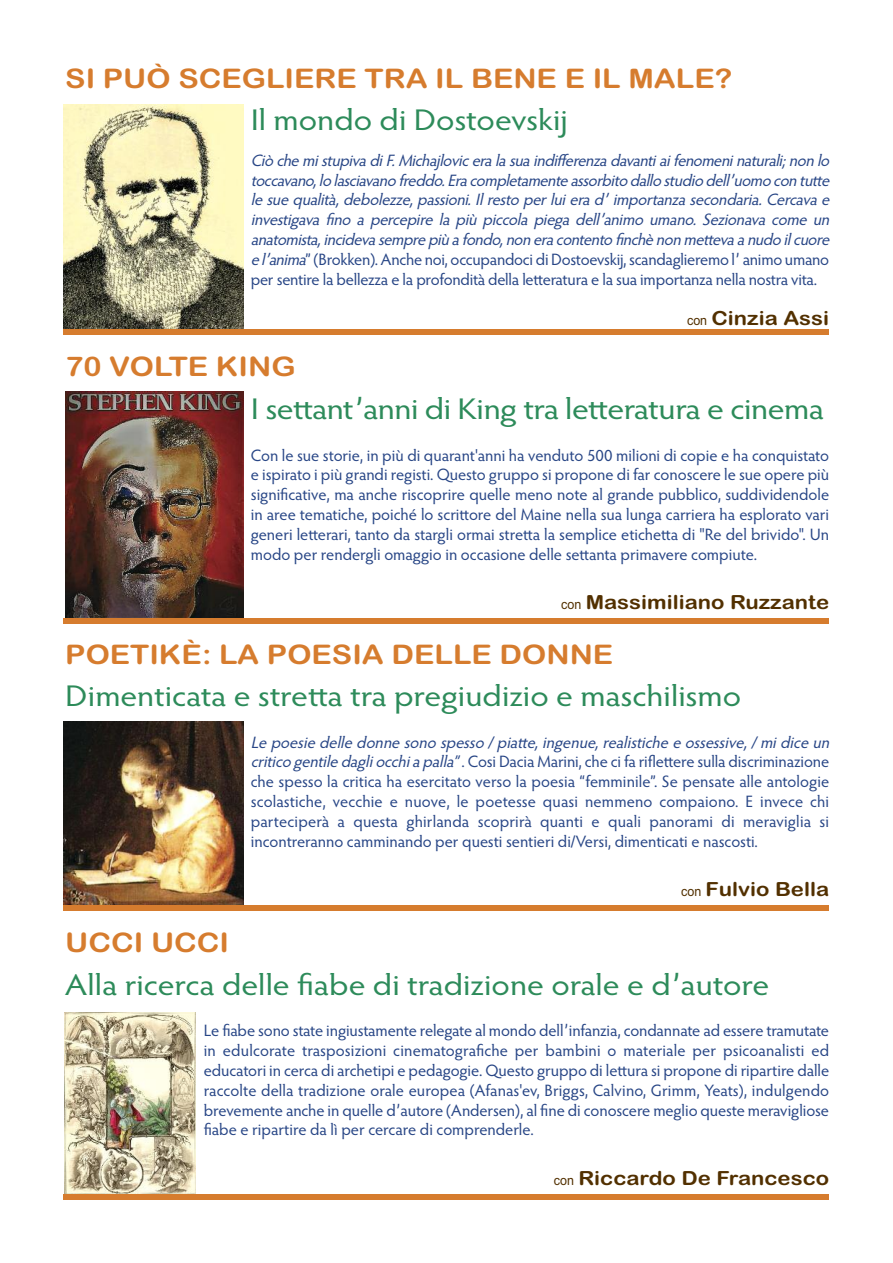
<style>
.page{position:relative;width:893px;height:1263px;background:#fff}
.page>*{position:absolute;margin:0;border:0;box-sizing:border-box;transform-origin:0 0}
.t1{font:30px "Hypatia Sans Pro";letter-spacing:-.005em;color:#2d8b5a;scale:1.13 1}
.t2{font:27px "Arial Rounded MT Bold";color:#d67c2e;scale:1.13 1}
.t3{font:19.5px "Arial Rounded MT Bold";color:#523000;scale:1.13 1}
.t4{font:16.5px/19.8px "Hypatia Sans Pro";color:#284686;text-align:justify}
.t5{font:italic 16.5px/19.8px "Hypatia Sans Pro";letter-spacing:-.03em;color:#284686}
.s1{font-style:normal}
.s2{font-family:"Arial Narrow";font-size:13.5px}
.s3{font-style:italic}
</style>
<div class="page">
<img style="left:64px;top:104px;width:179px;height:225px">
<div style="left:64px;top:329px;width:765px;height:6px;background:#d67c2e"></div>
<img style="left:65px;top:392px;width:178px;height:226px">
<div style="left:64px;top:618px;width:765px;height:5px;background:#d67c2e"></div>
<img style="left:64px;top:722px;width:179px;height:183px">
<div style="left:64px;top:905px;width:765px;height:6px;background:#d67c2e"></div>
<img style="left:64px;top:1012px;width:132px;height:182px">
<div style="left:64px;top:1194px;width:765px;height:5px;background:#d67c2e"></div>
<h2 class="t2" style="left:65px;top:63px;width:592px">SI PUÒ SCEGLIERE TRA IL BENE E IL MALE?</h2>
<h1 class="t1" style="left:251px;top:108px;width:282px">Il mondo di Dostoevskij</h1>
<p class="t5" style="left:251px;top:152px;width:583px">Ciò che mi stupiva di F. Michajlovic era la sua indifferenza davanti ai fenomeni naturali; non lo toccavano, lo lasciavano freddo. Era completamente assorbito dallo studio dell’uomo con tutte le sue qualità, debolezze, passioni. Il resto per lui era d’ importanza secondaria. Cercava e investigava fino a percepire la più piccola piega dell’animo umano. Sezionava come un anatomista, incideva sempre più a fondo, non era contento finchè non metteva a nudo il cuore el’anima<span class="s1">” (Brokken). Anche noi, occupandoci di Dostoevskij, scandaglieremo l’ animo umano per sentire la bellezza e la profondità della letteratura e la sua importanza nella nostra vita.</span></p>
<p class="t3" style="left:687px;top:306px;width:127px"><span class="s2">con</span> Cinzia Assi</p>
<h2 class="t2" style="left:65px;top:351px;width:205px">70 VOLTE KING</h2>
<h1 class="t1" style="left:251px;top:397px;width:509px">I settant’anni di King tra letteratura e cinema</h1>
<p class="t4" style="left:251px;top:447px;width:580px">Con le sue storie, in più di quarant'anni ha venduto 500 milioni di copie e ha conquistato e ispirato i più grandi registi. Questo gruppo si propone di far conoscere le sue opere più significative, ma anche riscoprire quelle meno note al grande pubblico, suddividendole in aree tematiche, poiché lo scrittore del Maine nella sua lunga carriera ha esplorato vari generi letterari, tanto da stargli ormai stretta la semplice etichetta di "Re del brivido". Un modo per rendergli omaggio in occasione delle settanta primavere compiute.</p>
<p class="t3" style="left:561px;top:591px;width:239px"><span class="s2">con</span> Massimiliano Ruzzante</p>
<h2 class="t2" style="left:65px;top:638px;width:487px">POETIKÈ: LA POESIA DELLE DONNE</h2>
<h1 class="t1" style="left:65px;top:684px;width:600px">Dimenticata e stretta tra pregiudizio e maschilismo</h1>
<p class="t4" style="left:251px;top:734px;width:583px;text-align:left"><span class="s3">Le poesie delle donne sono spesso / piatte, ingenue, realistiche e ossessive, / mi dice un criticogentiledagliocchiapalla”</span>. Cosi Dacia Marini, che ci fa riflettere sulla discriminazione che spesso la critica ha esercitato verso la poesia “femminile”. Se pensate alle antologie scolastiche, vecchie e nuove, le poetesse quasi nemmeno compaiono. E invece chi parteciperà a questa ghirlanda scoprirà quanti e quali panorami di meraviglia si incontreranno camminando per questi sentieri di/Versi, dimenticati e nascosti.</p>
<p class="t3" style="left:681px;top:878px;width:133px"><span class="s2">con</span> Fulvio Bella</p>
<h2 class="t2" style="left:65px;top:927px;width:146px">UCCI UCCI</h2>
<h1 class="t1" style="left:65px;top:973px;width:625px">Alla ricerca delle fiabe di tradizione orale e d’autore</h1>
<p class="t4" style="left:204px;top:1022px;width:627px">Le fiabe sono state ingiustamente relegate al mondo dell’infanzia, condannate ad essere tramutate in edulcorate trasposizioni cinematografiche per bambini o materiale per psicoanalisti ed educatori in cerca di archetipi e pedagogie. Questo gruppo di lettura si propone di ripartire dalle raccolte della tradizione orale europea (Afanas'ev, Briggs, Calvino, Grimm, Yeats), indulgendo brevemente anche in quelle d’autore (Andersen), al fine di conoscere meglio queste meravigliose fiabe e ripartire da lì per cercare di comprenderle.</p>
<p class="t3" style="left:554px;top:1166px;width:245px"><span class="s2">con</span> Riccardo De Francesco</p>
</div>
